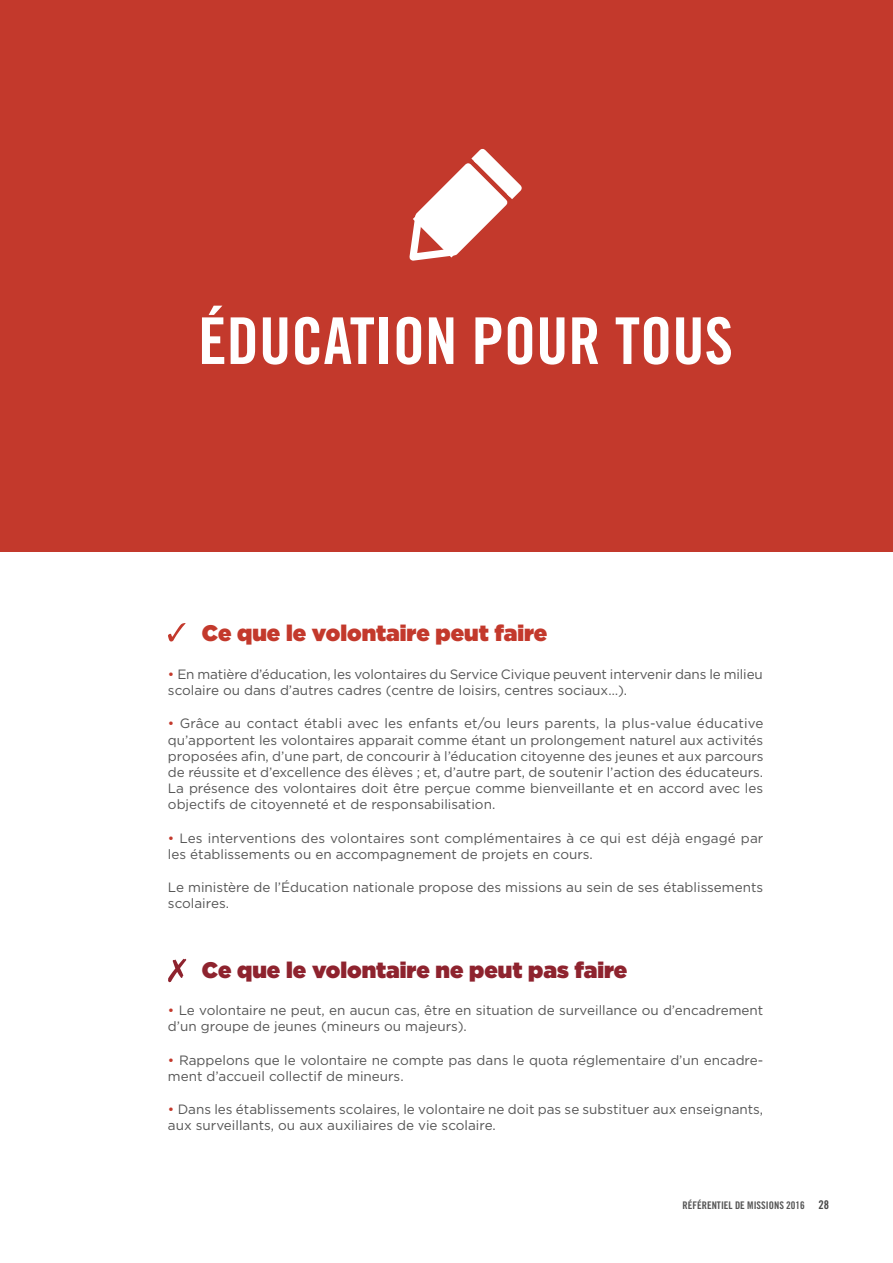
<style>
.page{position:relative;width:893px;height:1263px;background:#fff}
.page>*{position:absolute;margin:0;border:0;box-sizing:border-box;transform-origin:0 0}
.t1{font:64.5px "Trade Gothic Bold Cond Twenty";color:#fff}
.t2{font:900 22.5px "Gotham";color:#8e232e}
.t3{font:900 22.5px "Gotham";color:#c3392c}
.t4{font:13.5px/16.2px "Gotham";color:#555}
.t5{font:10.5px "Trade Gothic Bold Cond Twenty";color:#555}
.s1{color:#c3392c}
.s2{font-size:12px;color:#484848}
</style>
<div class="page">
<div style="left:0;top:0;width:893px;height:551px;background:#c3392c"></div>
<svg style="left:168px;top:623px;width:18px;height:18px"></svg>
<svg style="left:168px;top:959px;width:18px;height:23px"></svg>
<svg style="left:409px;top:149px;width:113px;height:112px"></svg>
<h1 class="t1" style="left:198px;top:302px;width:537px">ÉDUCATION POUR TOUS</h1>
<h2 class="t3" style="left:202px;top:617px;width:347px">Ce que le volontaire peut faire</h2>
<p class="t4" style="left:168px;top:666px;width:596px"><span class="s1">•</span> En matière d’éducation, les volontaires du Service Civique peuvent intervenir dans le milieu scolaire ou dans d’autres cadres (centre de loisirs, centres sociaux…).</p>
<p class="t4" style="left:168px;top:715px;width:597px;text-align:justify"><span class="s1">•</span> Grâce au contact établi avec les enfants et/ou leurs parents, la plus-value éducative qu’apportent les volontaires apparait comme étant un prolongement naturel aux activités proposées afin, d’une part, de concourir à l’éducation citoyenne des jeunes et aux parcours de réussite et d’excellence des élèves ; et, d’autre part, de soutenir l’action des éducateurs.<br>La présence des volontaires doit être perçue comme bienveillante et en accord avec les objectifs de citoyenneté et de responsabilisation.</p>
<p class="t4" style="left:168px;top:829px;width:597px"><span class="s1">•</span> Les interventions des volontaires sont complémentaires à ce qui est déjà engagé par les établissements ou en accompagnement de projets en cours.</p>
<p class="t4" style="left:168px;top:879px;width:597px">Le ministère de l’Éducation nationale propose des missions au sein de ses établissements scolaires.</p>
<h2 class="t2" style="left:202px;top:954px;width:427px">Ce que le volontaire ne peut pas faire</h2>
<p class="t4" style="left:168px;top:1002px;width:597px"><span class="s1">•</span> Le volontaire ne peut, en aucun cas, être en situation de surveillance ou d’encadrement d’un groupe de jeunes (mineurs ou majeurs).</p>
<p class="t4" style="left:168px;top:1051px;width:597px"><span class="s1">•</span> Rappelons que le volontaire ne compte pas dans le quota réglementaire d’un encadre&shy;ment d’accueil collectif de mineurs.</p>
<p class="t4" style="left:168px;top:1101px;width:597px"><span class="s1">•</span> Dans les établissements scolaires, le volontaire ne doit pas se substituer aux enseignants, aux surveillants, ou aux auxiliaires de vie scolaire.</p>
<p class="t5" style="left:682px;top:1199px;width:148px">RÉFÉRENTIEL DE MISSIONS 2016 <span class="s2">28</span></p>
</div>
